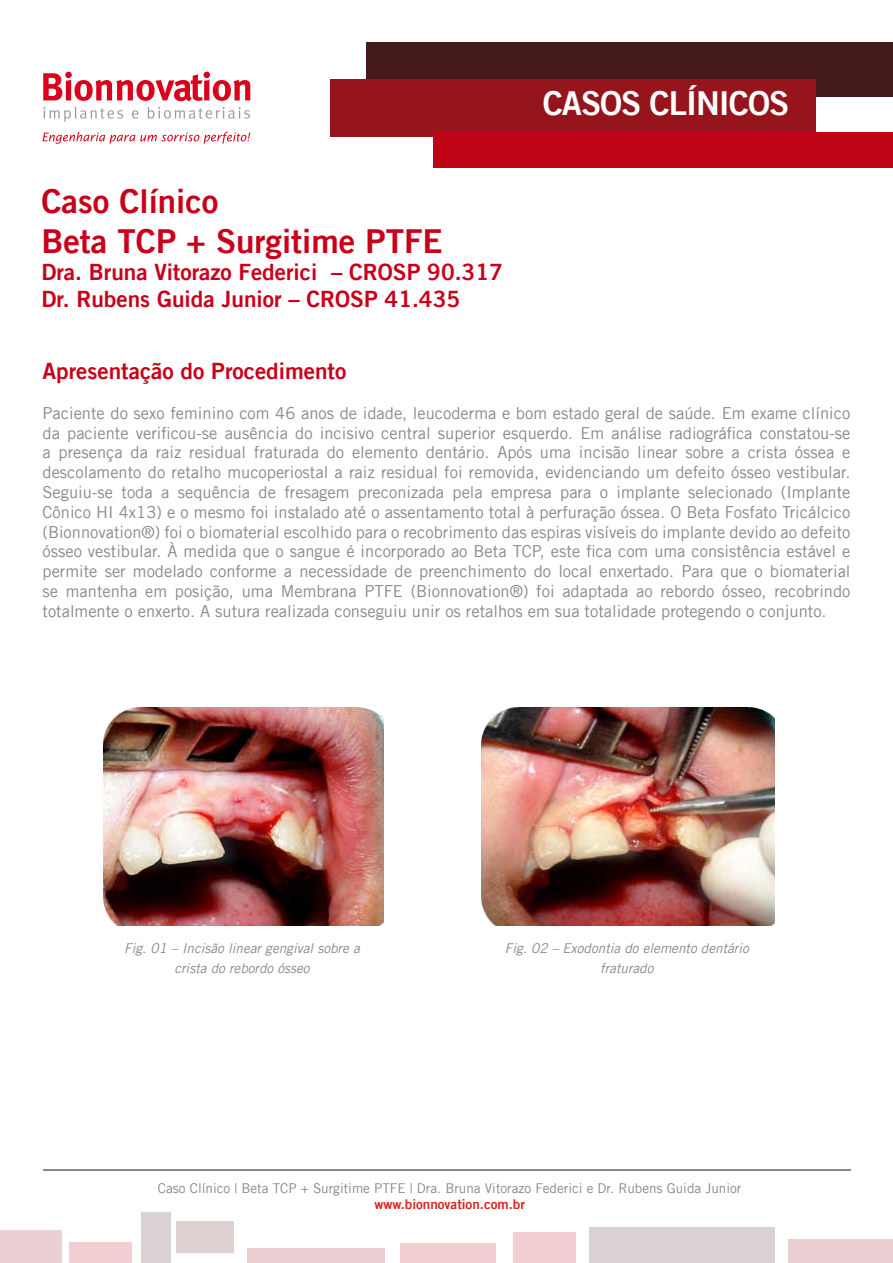
<style>
.page{position:relative;width:893px;height:1263px;background:#fff}
.page>*{position:absolute;margin:0;border:0;box-sizing:border-box;transform-origin:0 0}
.t1{font:33px/39.6px "Trade Gothic LT Bold Two";color:#c90019}
.t2{font:33px "Trade Gothic LT Bold Two";letter-spacing:-.03em;color:#fff}
.t3{font:22.5px/27px "Trade Gothic LT Bold Two";color:#c90019}
.t4{font:16.5px/19.8px "Trade Gothic LT";color:#87888a;text-align:justify}
.t5{font:italic 13.5px/19.8px "Trade Gothic LT";color:#87888a;text-align:center}
.t6{font:13.5px "Trade Gothic LT";color:#87888a}
.t7{font:13.5px "Trade Gothic LT Bold Two";color:#d22820}
</style>
<div class="page">
<hr style="left:43px;top:1169px;width:807px;height:1px;background:#87888a">
<svg style="left:43px;top:72px;width:207px;height:29px"></svg>
<svg style="left:43px;top:107px;width:80px;height:15px"></svg>
<svg style="left:132px;top:110px;width:6px;height:9px"></svg>
<svg style="left:148px;top:107px;width:102px;height:12px"></svg>
<svg style="left:43px;top:132px;width:207px;height:12px"></svg>
<div style="left:366px;top:43px;width:527px;height:54px;background:#441b1a"></div>
<div style="left:330px;top:79px;width:486px;height:57px;background:#96141b"></div>
<div style="left:434px;top:133px;width:459px;height:35px;background:#c00418"></div>
<div style="left:142px;top:1212px;width:29px;height:50px;background:#dad2d2"></div>
<div style="left:589px;top:1227px;width:185px;height:36px;background:#dad2d2"></div>
<div style="left:176px;top:1221px;width:58px;height:32px;background:#dfd1d1"></div>
<div style="left:0;top:1230px;width:61px;height:33px;background:#ead0d2"></div>
<div style="left:247px;top:1248px;width:138px;height:15px;background:#ead0d2"></div>
<div style="left:70px;top:1243px;width:62px;height:20px;background:#f2cdd1"></div>
<div style="left:400px;top:1243px;width:96px;height:20px;background:#f2cdd1"></div>
<div style="left:513px;top:1232px;width:62px;height:31px;background:#f2cdd1"></div>
<div style="left:788px;top:1239px;width:105px;height:24px;background:#ead0d2"></div>
<img style="left:103px;top:707px;width:280px;height:218px">
<img style="left:481px;top:707px;width:293px;height:218px">
<h1 class="t1" style="left:41px;top:181px;width:403px">Caso Clínico<br>Beta TCP + Surgitime PTFE</h1>
<h2 class="t3" style="left:41px;top:258px;width:463px">Dra. Bruna Vitorazo Federici – CROSP 90.317<br>Dr. Rubens Guida Junior – CROSP 41.435</h2>
<h1 class="t2" style="left:543px;top:83px;width:248px">CASOS CLÍNICOS</h1>
<h2 class="t3" style="left:43px;top:357px;width:305px">Apresentação do Procedimento</h2>
<p class="t4" style="left:43px;top:403px;width:809px">Paciente do sexo feminino com 46 anos de idade, leucoderma e bom estado geral de saúde. Em exame clínico da paciente verificou-se ausência do incisivo central superior esquerdo. Em análise radiográfica constatou-se a presença da raiz residual fraturada do elemento dentário. Após uma incisão linear sobre a crista óssea e descolamento do retalho mucoperiostal a raiz residual foi removida, evidenciando um defeito ósseo vestibular.<br>Seguiu-se toda a sequência de fresagem preconizada pela empresa para o implante selecionado (Implante Cônico HI 4x13) e o mesmo foi instalado até o assentamento total à perfuração óssea. O Beta Fosfato Tricálcico (Bionnovation®) foi o biomaterial escolhido para o recobrimento das espiras visíveis do implante devido ao defeito ósseo vestibular. À medida que o sangue é incorporado ao Beta TCP, este fica com uma consistência estável e permite ser modelado conforme a necessidade de preenchimento do local enxertado. Para que o biomaterial se mantenha em posição, uma Membrana PTFE (Bionnovation®) foi adaptada ao rebordo ósseo, recobrindo totalmente o enxerto. A sutura realizada conseguiu unir os retalhos em sua totalidade protegendo o conjunto.</p>
<p class="t5" style="left:124px;top:938px;width:237px">Fig. 01 – Incisão linear gengival sobre a crista do rebordo ósseo</p>
<p class="t5" style="left:505px;top:938px;width:246px">Fig. 02 – Exodontia do elemento dentário fraturado</p>
<p class="t6" style="left:158px;top:1180px;width:585px">Caso Clínico | Beta TCP + Surgitime PTFE | Dra. Bruna Vitorazo Federici e Dr. Rubens Guida Junior</p>
<p class="t7" style="left:374px;top:1196px;width:152px">www.bionnovation.com.br</p>
</div>
